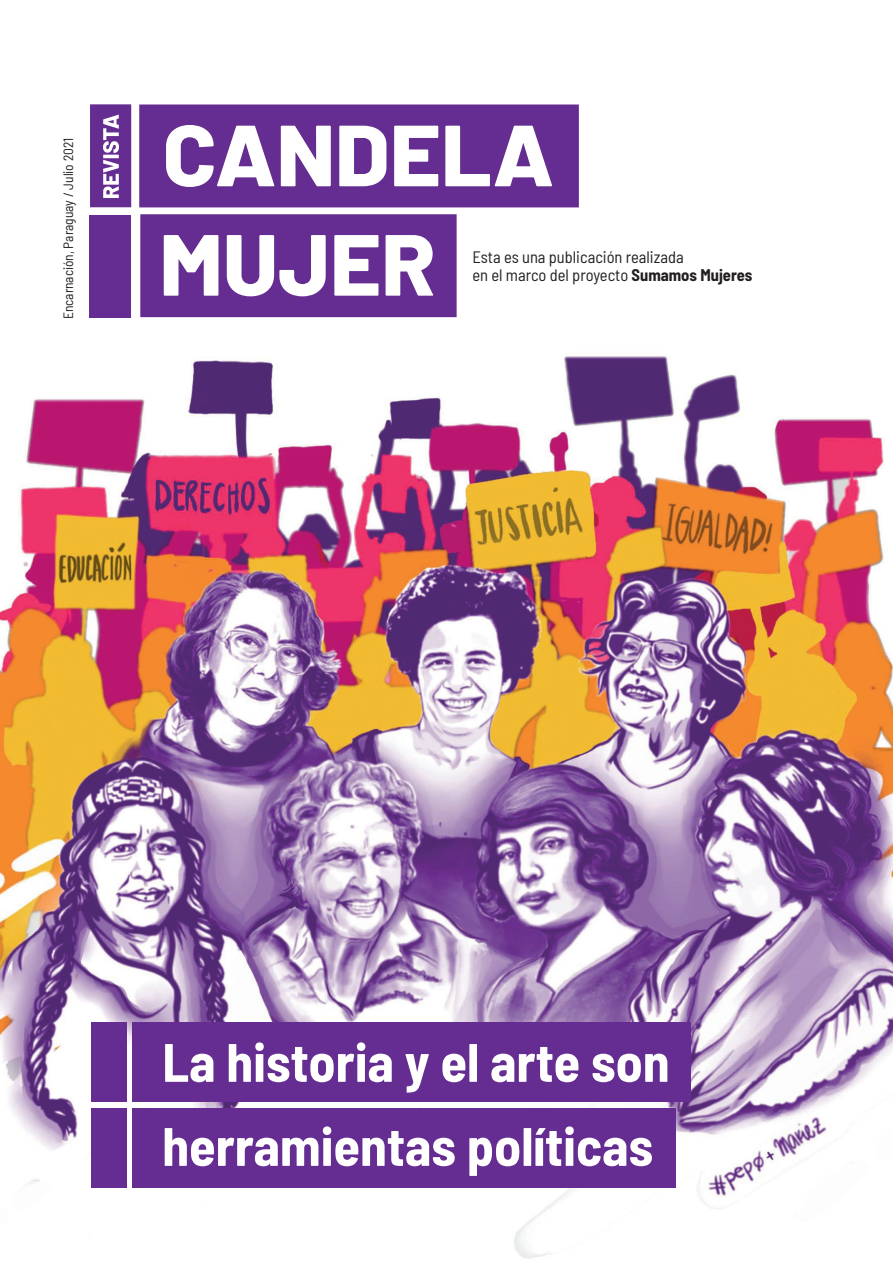
<style>
.page{position:relative;width:893px;height:1263px;background:#fff}
.page>*{position:absolute;margin:0;border:0;box-sizing:border-box;transform-origin:0 0}
.t1{font:700 semi-condensed 54px/84px "Barlow";color:#fff}
.t2{font:semi-condensed 16.5px/17.9px "Barlow";color:#231f20}
.t3{font:semi-condensed 13.5px "Barlow";color:#231f20}
.s1{font-weight:700}
</style>
<div class="page">
<img style="left:0;top:356px;width:893px;height:903px">
<svg style="left:139px;top:105px;width:440px;height:102px"></svg>
<svg style="left:140px;top:214px;width:317px;height:103px"></svg>
<div style="left:90px;top:215px;width:41px;height:102px;background:#652d91"></div>
<svg style="left:90px;top:104px;width:41px;height:103px;background:#8052a4"></svg>
<div style="left:133px;top:1023px;width:558px;height:79px;background:#652d91"></div>
<div style="left:133px;top:1108px;width:543px;height:79px;background:#652d91"></div>
<div style="left:91px;top:1023px;width:36px;height:79px;background:#652d91"></div>
<div style="left:91px;top:1108px;width:36px;height:79px;background:#652d91"></div>
<p class="t3" style="left:58px;top:319px;width:183px;rotate:-90deg">Encarnación, Paraguay / Julio 2021</p>
<p class="t2" style="left:472px;top:247px;width:281px">Esta es una publicación realizada<br>en el marco del proyecto <span class="s1">Sumamos Mujeres</span></p>
<h1 class="t1" style="left:162px;top:1017px;width:509px">La historia y el arte son herramientas políticas</h1>
</div>
